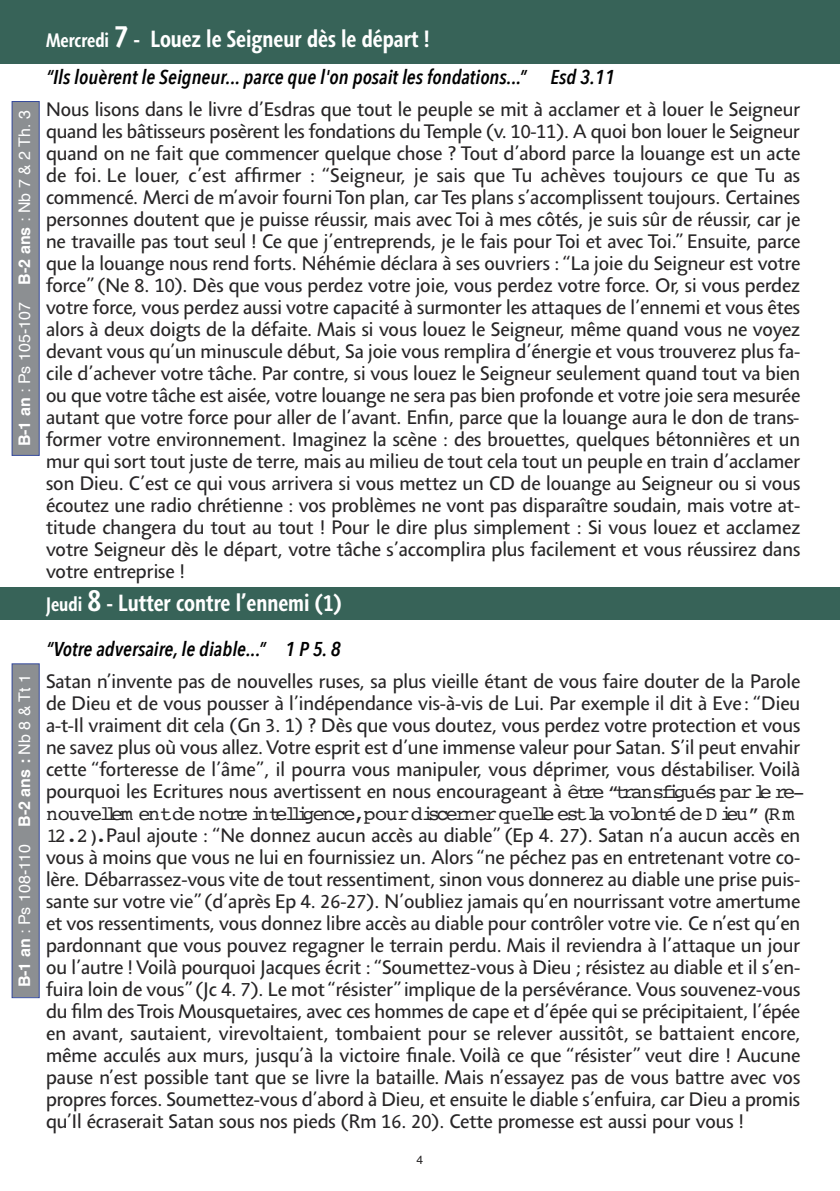
<style>
.page{position:relative;width:840px;height:1191px;background:#fff}
.page>*{position:absolute;margin:0;border:0;box-sizing:border-box;transform-origin:0 0}
.t1{font:700 condensed 24px "Agilita LT Std";color:#fff}
.t2{font:20px/22px "Agilita LT Std";color:#272526;text-align:justify}
.t3{font:italic 600 20px "Avenir Next Condensed";color:#000}
.t4{font:20px "Courier";letter-spacing:-.115em;color:#272526}
.t5{font:16px "Helvetica";color:#fff}
.t6{font:12px "Helvetica";color:#272526}
.s1{font-weight:700}
.s2{font-size:20px}
.s3{font-size:32px}
.s4{font-family:"Courier"}
</style>
<div class="page">
<div style="left:0;top:0;width:839px;height:64px;background:#376358"></div>
<div style="left:0;top:587px;width:839px;height:32px;background:#376358"></div>
<div style="left:13px;top:102px;width:26px;height:353px;background:#8c8f92"></div>
<div style="left:12px;top:101px;width:28px;height:355px;border:1px solid #33489a"></div>
<div style="left:13px;top:664px;width:26px;height:333px;background:#8c8f92"></div>
<div style="left:12px;top:663px;width:28px;height:335px;border:1px solid #33489a"></div>
<p class="t5" style="left:18px;top:446px;width:337px;rotate:-90deg"><span class="s1">B-1 an</span> : Ps 105-107 <span class="s1">B-2 ans</span> : Nb 7 &amp; 2 Th. 3</p>
<p class="t5" style="left:18px;top:987px;width:315px;rotate:-90deg"><span class="s1">B-1 an</span> : Ps 108-110 <span class="s1">B-2 ans :</span> Nb 8 &amp; Tt 1</p>
<p class="t1" style="left:46px;top:25px;width:384px"><span class="s2">Mercredi</span> <span class="s3">7</span> - Louez le Seigneur dès le départ !</p>
<p class="t3" style="left:46px;top:64px;width:570px">“Ils louèrent le Seigneur... parce que l'on posait les fondations...” Esd 3.11</p>
<p class="t2" style="left:46px;top:99px;width:755px">Nous lisons dans le livre d’Esdras que tout le peuple se mit à acclamer et à louer le Seigneur quand les bâtisseurs posèrent les fondations du Temple (v. 10-11). A quoi bon louer le Seigneur quand on ne fait que commencer quelque chose ? Tout d’abord parce la louange est un acte de foi. Le louer, c’est affirmer : “Seigneur, je sais que Tu achèves toujours ce que Tu as commencé. Merci de m’avoir fourni Ton plan, car Tes plans s’accomplissent toujours. Certaines personnes doutent que je puisse réussir, mais avec Toi à mes côtés, je suis sûr de réussir, car je ne travaille pas tout seul ! Ce que j’entreprends, je le fais pour Toi et avec Toi.” Ensuite, parce que la louange nous rend forts. Néhémie déclara à ses ouvriers : “La joie du Seigneur est votre force” (Ne 8. 10). Dès que vous perdez votre joie, vous perdez votre force. Or, si vous perdez votre force, vous perdez aussi votre capacité à surmonter les attaques de l’ennemi et vous êtes alors à deux doigts de la défaite. Mais si vous louez le Seigneur, même quand vous ne voyez devant vous qu’un minuscule début, Sa joie vous remplira d’énergie et vous trouverez plus fa&shy;cile d’achever votre tâche. Par contre, si vous louez le Seigneur seulement quand tout va bien ou que votre tâche est aisée, votre louange ne sera pas bien profonde et votre joie sera mesurée autant que votre force pour aller de l’avant. Enfin, parce que la louange aura le don de trans&shy;former votre environnement. Imaginez la scène : des brouettes, quelques bétonnières et un mur qui sort tout juste de terre, mais au milieu de tout cela tout un peuple en train d’acclamer son Dieu. C’est ce qui vous arrivera si vous mettez un CD de louange au Seigneur ou si vous écoutez une radio chrétienne : vos problèmes ne vont pas disparaître soudain, mais votre at&shy;titude changera du tout au tout ! Pour le dire plus simplement : Si vous louez et acclamez votre Seigneur dès le départ, votre tâche s’accomplira plus facilement et vous réussirez dans votre entreprise !</p>
<p class="t1" style="left:46px;top:589px;width:297px"><span class="s2">Jeudi</span> <span class="s3">8</span> - Lutter contre l’ennemi (1)</p>
<p class="t3" style="left:46px;top:636px;width:296px">“Votre adversaire, le diable...” 1 P 5. 8</p>
<p class="t2" style="left:46px;top:671px;width:759px;text-align:left">Satan n’invente pas de nouvelles ruses, sa plus vieille étant de vous faire douter de la Parole de Dieu et de vous pousser à l’indépendance vis-à-vis de Lui. Par exemple il dit à Eve : “Dieu a-t-Il vraiment dit cela (Gn 3. 1) ? Dès que vous doutez, vous perdez votre protection et vous ne savez plus où vous allez. Votre esprit est d’une immense valeur pour Satan. S’il peut envahir cette “forteresse de l’âme”, il pourra vous manipuler, vous déprimer, vous déstabiliser. Voilà pourquoi les Ecritures nous avertissent en nous encourageant à <span class="s4">être “transfigués par le re-</span></p>
<p class="t4" style="left:46px;top:804px;width:749px">nouvellem entde notre intelligence,pour discerner quelle estla volonté de D ieu” (R m</p>
<p class="t2" style="left:46px;top:825px;width:755px"><span class="s4">12.2).</span>Paul ajoute : “Ne donnez aucun accès au diable” (Ep 4. 27). Satan n’a aucun accès en vous à moins que vous ne lui en fournissiez un. Alors “ne péchez pas en entretenant votre co&shy;lère. Débarrassez-vous vite de tout ressentiment, sinon vous donnerez au diable une prise puis&shy;sante sur votre vie” (d’après Ep 4. 26-27). N’oubliez jamais qu’en nourrissant votre amertume et vos ressentiments, vous donnez libre accès au diable pour contrôler votre vie. Ce n’est qu’en pardonnant que vous pouvez regagner le terrain perdu. Mais il reviendra à l’attaque un jour ou l’autre ! Voilà pourquoi Jacques écrit : “Soumettez-vous à Dieu ; résistez au diable et il s’en&shy;fuira loin de vous” (Jc 4. 7). Le mot “résister” implique de la persévérance. Vous souvenez-vous du film des Trois Mousquetaires, avec ces hommes de cape et d’épée qui se précipitaient, l’épée en avant, sautaient, virevoltaient, tombaient pour se relever aussitôt, se battaient encore, même acculés aux murs, jusqu’à la victoire finale. Voilà ce que “résister” veut dire ! Aucune pause n’est possible tant que se livre la bataille. Mais n’essayez pas de vous battre avec vos propres forces. Soumettez-vous d’abord à Dieu, et ensuite le diable s’enfuira, car Dieu a promis qu’Il écraserait Satan sous nos pieds (Rm 16. 20). Cette promesse est aussi pour vous !</p>
<p class="t6" style="left:416px;top:1155px;width:8px">4</p>
</div>
